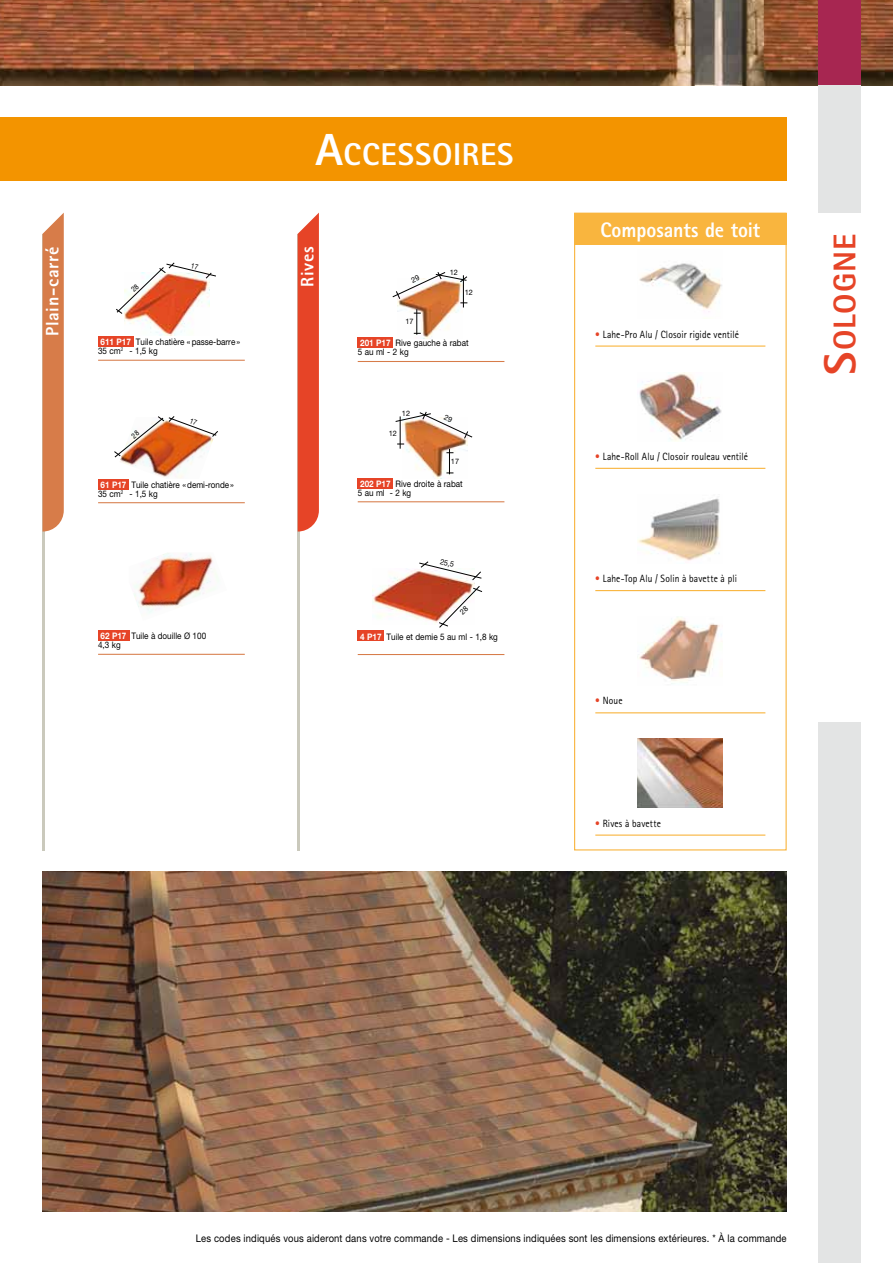
<style>
.page{position:relative;width:893px;height:1263px;background:#fff}
.page>*{position:absolute;margin:0;border:0;box-sizing:border-box;transform-origin:0 0}
.t1{font:800 31.5px "Rotis Sans Serif";letter-spacing:.02em;color:#fff}
.t2{font:800 31.5px "Rotis Sans Serif";letter-spacing:.03em;color:#e64427}
.t3{font:800 21px "Rotis Sans Serif";letter-spacing:-.005em;color:#fff;scale:.95 1}
.t4{font:800 18px "Rotis Sans Serif";letter-spacing:.04em;color:#fff}
.t5{font:10.5px "Rotis Sans Serif";letter-spacing:.015em;color:#000;scale:.9 1}
.t6{font:10.5px "Helvetica Neue";letter-spacing:.02em;color:#000;scale:.9 1}
.t7{font:9px/9px "Helvetica Neue";color:#000;scale:.9 1}
.t8{font:7.5px "Helvetica Neue";color:#000}
.s1{font-size:45px}
.s2{font-weight:700;color:#fff}
.s3{color:#e64427}
</style>
<div class="page">
<img style="left:0;top:0;width:893px;height:85px">
<div style="left:819px;top:0;width:42px;height:85px;background:#a72651"></div>
<div style="left:0;top:117px;width:787px;height:64px;background:#f39400"></div>
<div style="left:819px;top:723px;width:42px;height:540px;background:#e3e4e4"></div>
<div style="left:819px;top:85px;width:42px;height:128px;background:#e3e4e4"></div>
<hr style="left:43px;top:234px;width:2px;height:616px;background:#cac9bc">
<svg style="left:43px;top:213px;width:21px;height:318px;background:#d98352"></svg>
<hr style="left:298px;top:234px;width:2px;height:616px;background:#cac9bc">
<svg style="left:298px;top:213px;width:21px;height:318px;background:#e74c31"></svg>
<img style="left:43px;top:872px;width:744px;height:340px">
<img style="left:422px;top:335px;width:10px;height:4px">
<div style="left:358px;top:337px;width:35px;height:11px;background:#e64427"></div>
<hr style="left:358px;top:361px;width:146px;height:1px;background:#d77c49">
<img style="left:433px;top:474px;width:17px;height:4px">
<div style="left:358px;top:478px;width:35px;height:10px;background:#e64427"></div>
<hr style="left:358px;top:501px;width:146px;height:1px;background:#d77c49">
<img style="left:373px;top:569px;width:102px;height:54px">
<svg style="left:419px;top:561px;width:63px;height:19px"></svg>
<div style="left:358px;top:630px;width:26px;height:11px;background:#e64427"></div>
<hr style="left:358px;top:654px;width:146px;height:1px;background:#d77c49">
<img style="left:124px;top:314px;width:63px;height:22px">
<div style="left:98px;top:336px;width:35px;height:11px;background:#e64427"></div>
<hr style="left:98px;top:360px;width:147px;height:1px;background:#d77c49">
<img style="left:134px;top:553px;width:84px;height:60px">
<div style="left:98px;top:630px;width:31px;height:11px;background:#e64427"></div>
<hr style="left:98px;top:654px;width:147px;height:1px;background:#d77c49">
<img style="left:120px;top:458px;width:74px;height:20px">
<div style="left:98px;top:479px;width:31px;height:10px;background:#e64427"></div>
<hr style="left:98px;top:502px;width:147px;height:1px;background:#d77c49">
<div style="left:574px;top:213px;width:213px;height:637px;border:1px solid #f9b53e"></div>
<div style="left:574px;top:213px;width:213px;height:31px;background:#f9b53e"></div>
<img style="left:639px;top:263px;width:83px;height:49px">
<img style="left:639px;top:617px;width:83px;height:67px">
<img style="left:639px;top:372px;width:83px;height:69px">
<img style="left:638px;top:498px;width:82px;height:63px">
<img style="left:638px;top:739px;width:85px;height:69px">
<hr style="left:595px;top:345px;width:170px;height:2px;background:#f9b53e">
<hr style="left:595px;top:468px;width:170px;height:1px;background:#f9b53e">
<hr style="left:595px;top:590px;width:170px;height:1px;background:#f9b53e">
<hr style="left:595px;top:712px;width:170px;height:1px;background:#f9b53e">
<hr style="left:595px;top:834px;width:170px;height:2px;background:#f9b53e">
<svg style="left:392px;top:272px;width:76px;height:63px"></svg>
<svg style="left:395px;top:411px;width:78px;height:63px"></svg>
<svg style="left:439px;top:586px;width:43px;height:42px"></svg>
<svg style="left:116px;top:262px;width:100px;height:52px"></svg>
<img style="left:114px;top:416px;width:104px;height:42px">
<h1 class="t1" style="left:316px;top:134px;width:198px"><span class="s1">A</span>CCESSOIRES</h1>
<h3 class="t4" style="left:41px;top:336px;width:91px;rotate:-90deg">Plain-carré</h3>
<h3 class="t4" style="left:296px;top:287px;width:42px;rotate:-90deg">Rives</h3>
<p class="t7" style="left:98px;top:337px;width:159px"><span class="s2">611 p17</span> Tuile chatière «passe-barre»<br>35 cm<sup>2</sup> - 1,5 kg</p>
<p class="t7" style="left:98px;top:480px;width:152px"><span class="s2">61 p17</span> Tuile chatière «demi-ronde»<br>35 cm<sup>2</sup> - 1,5 kg</p>
<p class="t7" style="left:98px;top:631px;width:122px"><span class="s2">62 p17</span> Tuile à douille Ø 100<br>4,3 kg</p>
<p class="t8" style="left:450px;top:268px;width:10px">12</p>
<p class="t8" style="left:465px;top:288px;width:10px">12</p>
<p class="t8" style="left:405px;top:317px;width:10px">17</p>
<p class="t7" style="left:358px;top:339px;width:125px"><span class="s2">201 p17</span> Rive gauche à rabat<br>5 au ml - 2 kg</p>
<p class="t8" style="left:402px;top:409px;width:10px">12</p>
<p class="t8" style="left:389px;top:429px;width:10px">12</p>
<p class="t8" style="left:451px;top:457px;width:10px">17</p>
<p class="t7" style="left:358px;top:479px;width:118px"><span class="s2">202 p17</span> Rive droite à rabat<br>5 au ml - 2 kg</p>
<p class="t8" style="left:441px;top:557px;width:16px;rotate:13deg">25,5</p>
<p class="t7" style="left:360px;top:632px;width:155px"><span class="s2">4 p17</span> Tuile et demie 5 au ml - 1,8 kg</p>
<h2 class="t3" style="left:600px;top:216px;width:170px">Composants de toit</h2>
<p class="t5" style="left:595px;top:328px;width:161px"><span class="s3">•</span> Lahe-Pro Alu / Closoir rigide ventilé</p>
<p class="t5" style="left:595px;top:450px;width:171px"><span class="s3">•</span> Lahe-Roll Alu / Closoir rouleau ventilé</p>
<p class="t5" style="left:595px;top:572px;width:159px"><span class="s3">•</span> Lahe-Top Alu / Solin à bavette à pli</p>
<p class="t5" style="left:595px;top:695px;width:32px"><span class="s3">•</span> Noue</p>
<p class="t5" style="left:595px;top:817px;width:74px"><span class="s3">•</span> Rives à bavette</p>
<h1 class="t2" style="left:825px;top:375px;width:142px;rotate:-90deg"><span class="s1">S</span>OLOGNE</h1>
<p class="t6" style="left:196px;top:1231px;width:658px">Les codes indiqués vous aideront dans votre commande - Les dimensions indiquées sont les dimensions extérieures. * à la commande</p>
</div>
